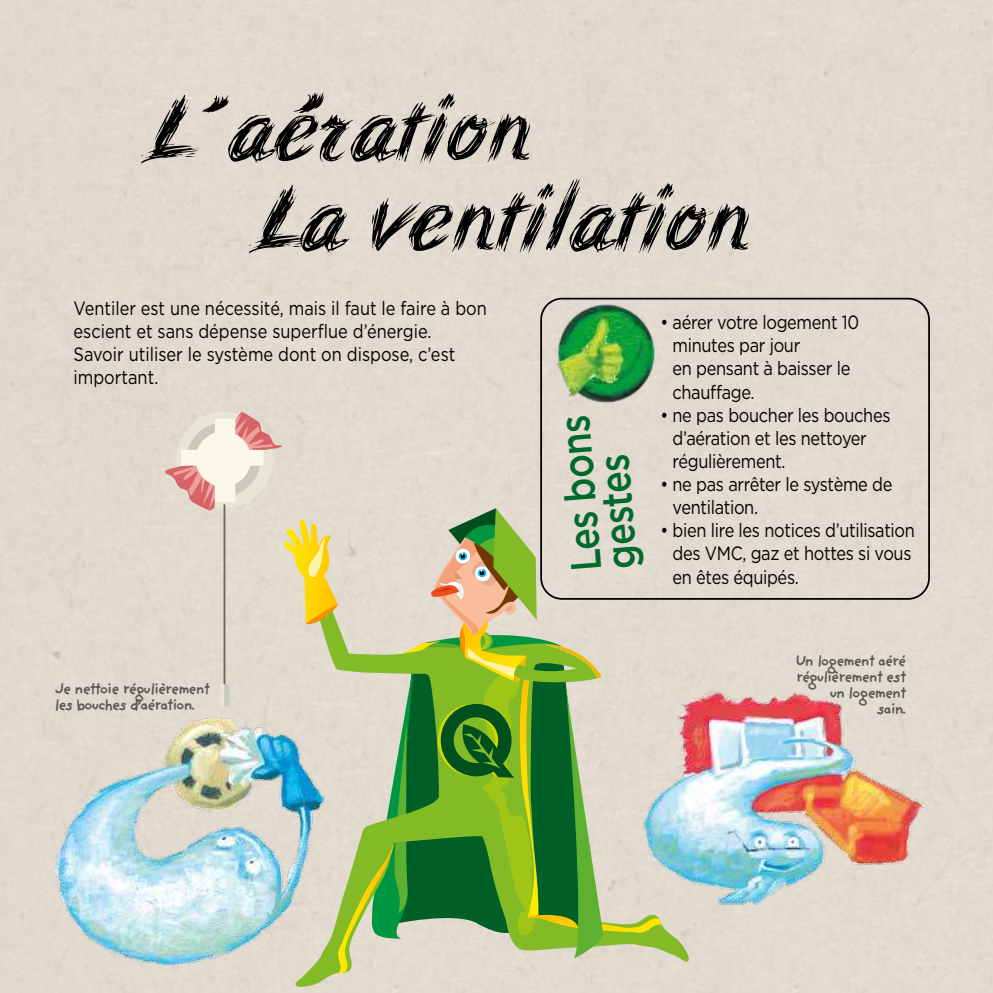
<style>
.page{position:relative;width:993px;height:993px;background:#fff}
.page>*{position:absolute;margin:0;border:0;box-sizing:border-box;transform-origin:0 0}
.t1{font:114.62px/89.8px "Du Mathieu";color:#000}
.t2{font:500 42.7px/36.2px "Gotham";color:#00692c;scale:.85 1}
.t3{font:19.25px/23.1px "Gotham";letter-spacing:-.02em;color:#000;scale:.85 1}
.t4{font:19.25px/23.1px "Gotham";color:#000;scale:.85 1}
.t5{font:700 15.75px/15.8px "Providence Sans";letter-spacing:-.1em;color:#575756;text-align:right}
</style>
<div class="page">
<div style="left:0;top:0;width:992px;height:992px;background:#e2dacf"></div>
<svg style="left:164px;top:411px;width:525px;height:575px"></svg>
<img style="left:642px;top:676px;width:281px;height:229px">
<img style="left:54px;top:716px;width:269px;height:248px">
<div style="left:540px;top:298px;width:389px;height:301px;border:2px solid #000;border-radius:21px"></div>
<img style="left:551px;top:295px;width:114px;height:109px">
<h1 class="t1" style="left:260px;top:86px;width:491px;text-indent:-108px">L’aération<br>La ventilation</h1>
<p class="t4" style="left:73px;top:296px;width:487px">Ventiler est une nécessité, mais il faut le faire à bon escient et sans dépense superflue d’énergie.<br>Savoir utiliser le système dont on dispose, c’est important.</p>
<p class="t5" style="left:54px;top:680px;width:157px;text-align:left">Je nettoie régulièrement les bouches d’aération.</p>
<h2 class="t2" style="left:567px;top:572px;width:186px;rotate:-94deg">Les bons gestes</h2>
<p class="t3" style="left:672px;top:310px;width:221px;text-indent:-12px">• aérer votre logement 10 minutes par jour<br>en pensant à baisser le chauffage.</p>
<p class="t3" style="left:672px;top:403px;width:258px;text-indent:-12px">• ne pas boucher les bouches d’aération et les nettoyer régulièrement.</p>
<p class="t3" style="left:672px;top:472px;width:260px;text-indent:-12px">• ne pas arrêter le système de ventilation.</p>
<p class="t3" style="left:672px;top:518px;width:286px;text-indent:-12px">• bien lire les notices d’utilisation des VMC, gaz et hottes si vous en êtes équipés.</p>
<p class="t5" style="left:795px;top:653px;width:113px">Un logement aéré régulièrement est un logement<br>sain.</p>
</div>
